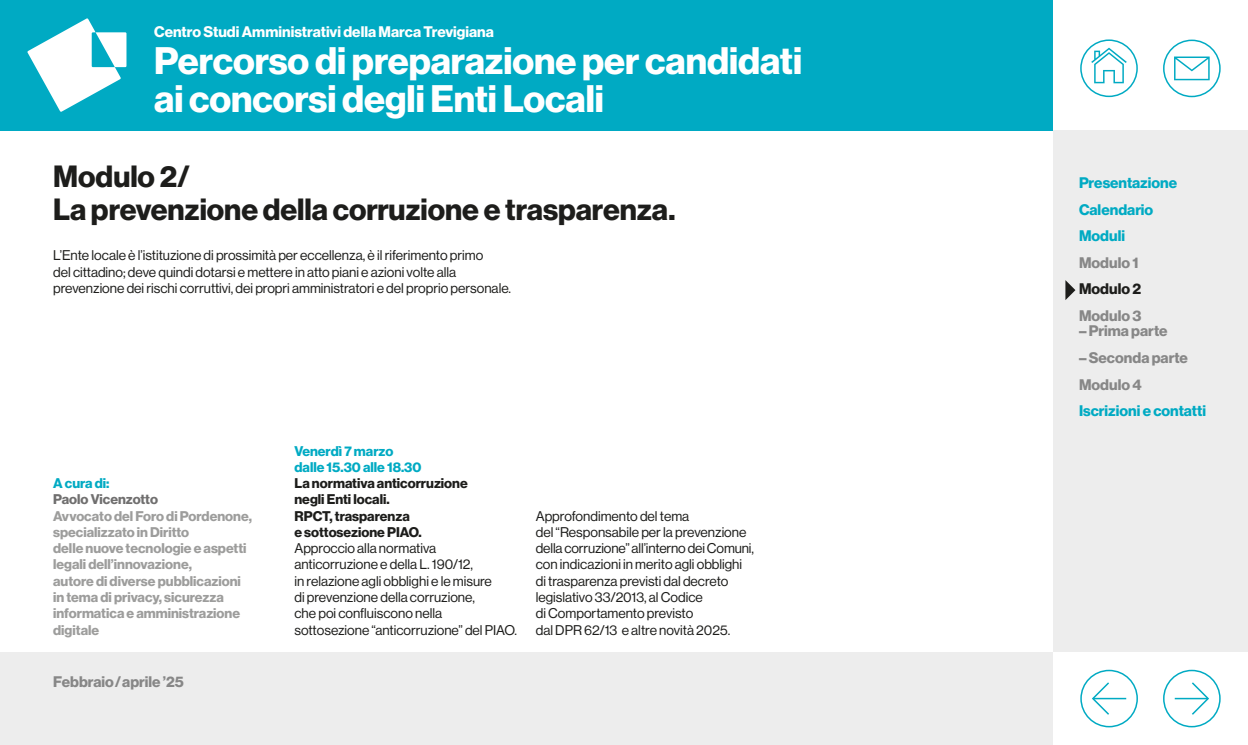
<style>
.page{position:relative;width:1248px;height:745px;background:#fff}
.page>*{position:absolute;margin:0;border:0;box-sizing:border-box;transform-origin:0 0}
.t1{font:37.5px/37.5px "N Haas Grotesk DS Pro 75 Bd";letter-spacing:-.005em;color:#fff}
.t2{font:30px/32.5px "N Haas Grotesk DS Pro 75 Bd";color:#1d1d1b}
.t3{font:15px "N Haas Grotesk DS Pro 75 Bd";color:#878787}
.t4{font:15px/26.5px "N Haas Grotesk DS Pro 75 Bd";color:#00aac3}
.t5{font:15px "N Haas Grotesk DS Pro 75 Bd";color:#fff}
.t6{font:15px "N Haas Grotesk DS Pro 75 Bd";letter-spacing:.005em;color:#1d1d1b}
.t7{font:13.75px/16.2px "N Haas Grotesk DS Pro 55 Rg";color:#1d1d1b}
.t8{font:13.75px/16.2px "N Haas Grotesk DS Pro 75 Bd";color:#9d9d9c}
.t9{font:13.75px/16.2px "N Haas Grotesk DS Pro 75 Bd";color:#1d1d1b}
.t10{font:13.75px/16.2px "N Haas Grotesk DS Pro 75 Bd";color:#00aac3}
.t11{font:13.75px "N Haas Grotesk DS Pro 75 Bd";color:#706f6f}
</style>
<div class="page">
<div style="left:1052px;top:130px;width:195px;height:521px;background:#ededed"></div>
<div style="left:0;top:0;width:1052px;height:130px;background:#00aac3"></div>
<svg style="left:27px;top:18px;width:99px;height:94px"></svg>
<div style="left:0;top:651px;width:1052px;height:93px;background:#ededed"></div>
<svg style="left:1065px;top:280px;width:10px;height:20px"></svg>
<div style="left:1080px;top:39px;width:57px;height:58px;border:2px solid #00aac3;border-radius:50%"></div>
<svg style="left:1091px;top:48px;width:35px;height:35px"></svg>
<div style="left:1162px;top:40px;width:58px;height:57px;border:2px solid #00aac3;border-radius:50%"></div>
<svg style="left:1174px;top:56px;width:35px;height:24px"></svg>
<div style="left:1080px;top:669px;width:57px;height:58px;border:2px solid #00aac3;border-radius:50%"></div>
<svg style="left:1092px;top:682px;width:18px;height:33px"></svg>
<hr style="left:1093px;top:697px;width:33px;height:1px;background:#00aac3">
<div style="left:1162px;top:669px;width:58px;height:58px;border:2px solid #00aac3;border-radius:50%"></div>
<svg style="left:1190px;top:682px;width:19px;height:33px"></svg>
<hr style="left:1174px;top:697px;width:33px;height:1px;background:#00aac3">
<p class="t5" style="left:154px;top:23px;width:341px">Centro Studi Amministrativi della Marca Trevigiana</p>
<h1 class="t1" style="left:154px;top:43px;width:649px">Percorso di preparazione per candidati ai concorsi degli Enti Locali</h1>
<h2 class="t2" style="left:53px;top:161px;width:623px">Modulo 2/<br>La prevenzione della corruzione e trasparenza.</h2>
<p class="t7" style="left:53px;top:247px;width:459px">L’Ente locale è l’istituzione di prossimità per eccellenza, è il riferimento primo<br>del cittadino; deve quindi dotarsi e mettere in atto piani e azioni volte alla prevenzione dei rischi corruttivi, dei propri amministratori e del proprio personale.</p>
<p class="t10" style="left:53px;top:475px;width:58px">A cura di:</p>
<p class="t11" style="left:53px;top:491px;width:106px">Paolo Vicenzotto</p>
<p class="t8" style="left:53px;top:507px;width:200px">Avvocato del Foro di Pordenone, specializzato in Diritto<br>delle nuove tecnologie e aspetti legali dell’innovazione,<br>autore di diverse pubblicazioni in tema di privacy, sicurezza informatica e amministrazione digitale</p>
<p class="t3" style="left:53px;top:672px;width:132px">Febbraio / aprile ’25</p>
<p class="t10" style="left:294px;top:442px;width:128px">Venerdì 7 marzo dalle 15.30 alle 18.30</p>
<p class="t9" style="left:294px;top:475px;width:175px">La normativa anticorruzione negli Enti locali.<br>RPCT, trasparenza<br>e sottosezione PIAO.</p>
<p class="t7" style="left:294px;top:540px;width:224px">Approccio alla normativa anticorruzione e della L. 190/12,<br>in relazione agli obblighi e le misure<br>di prevenzione della corruzione,<br>che poi confluiscono nella sottosezione “anticorruzione” del PIAO.</p>
<p class="t7" style="left:535px;top:507px;width:220px">Approfondimento del tema<br>del “Responsabile per la prevenzione della corruzione” all’interno dei Comuni, con indicazioni in merito agli obblighi di trasparenza previsti dal decreto legislativo 33/2013, al Codice<br>di Comportamento previsto<br>dal DPR 62/13 e altre novità 2025.</p>
<p class="t4" style="left:1078px;top:170px;width:100px">Presentazione</p>
<p class="t4" style="left:1078px;top:196px;width:76px">Calendario<br>Moduli</p>
<p class="t3" style="left:1078px;top:253px;width:61px">Modulo 1</p>
<p class="t6" style="left:1078px;top:280px;width:64px">Modulo 2</p>
<p class="t3" style="left:1078px;top:307px;width:64px">Modulo 3</p>
<p class="t3" style="left:1078px;top:322px;width:90px">– Prima parte</p>
<p class="t3" style="left:1078px;top:349px;width:110px">– Seconda parte</p>
<p class="t3" style="left:1078px;top:375px;width:64px">Modulo 4</p>
<p class="t4" style="left:1078px;top:397px;width:128px">Iscrizioni e contatti</p>
</div>
